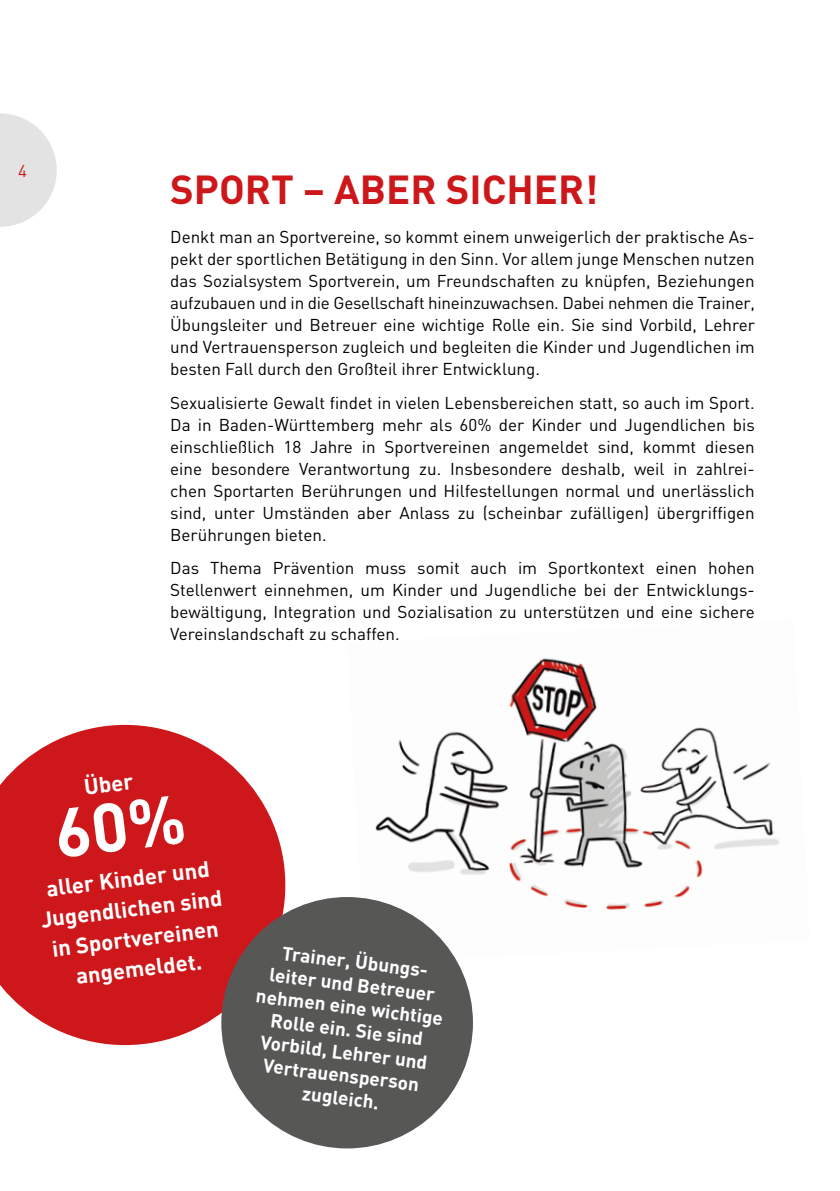
<style>
.page{position:relative;width:840px;height:1191px;background:#fff}
.page>*{position:absolute;margin:0;border:0;box-sizing:border-box;transform-origin:0 0}
.t1{font:700 40px "DIN";color:#cd171a}
.t2{font:700 22.2px/30.2px "DIN";color:#fff;text-align:center}
.t3{font:700 19px/22.8px "DIN";color:#fff;text-align:center}
.t4{font:17px/22px "DIN";color:#000;text-align:justify}
.t5{font:17px "DIN";color:#cd171a}
</style>
<div class="page">
<svg style="left:0;top:113px;width:57px;height:114px"></svg>
<img style="left:358px;top:658px;width:421px;height:305px">
<svg style="left:0;top:725px;width:285px;height:320px;background:#d4383b"></svg>
<div style="left:221px;top:897px;width:251px;height:251px;background:#575756;border-radius:50%"></div>
<div style="left:55px;top:794px;width:130px;height:64px;background:#cd171a"></div>
<p class="t5" style="left:18px;top:160px;width:10px">4</p>
<h1 class="t1" style="left:170px;top:163px;width:429px">SPORT – ABER SICHER!</h1>
<p class="t4" style="left:170px;top:226px;width:585px">Denkt man an Sportvereine, so kommt einem unweigerlich der praktische As&shy;pekt der sportlichen Betätigung in den Sinn. Vor allem junge Menschen nutzen das Sozialsystem Sportverein, um Freundschaften zu knüpfen, Beziehungen aufzubauen und in die Gesellschaft hineinzuwachsen. Dabei nehmen die Trainer, Übungsleiter und Betreuer eine wichtige Rolle ein. Sie sind Vorbild, Lehrer und Vertrauensperson zugleich und begleiten die Kinder und Jugendlichen im besten Fall durch den Großteil ihrer Entwicklung.</p>
<p class="t4" style="left:170px;top:391px;width:585px">Sexualisierte Gewalt findet in vielen Lebensbereichen statt, so auch im Sport.<br>Da in Baden-Württemberg mehr als 60% der Kinder und Jugendlichen bis einschließlich 18 Jahre in Sportvereinen angemeldet sind, kommt diesen eine besondere Verantwortung zu. Insbesondere deshalb, weil in zahlrei&shy;chen Sportarten Berührungen und Hilfestellungen normal und unerlässlich sind, unter Umständen aber Anlass zu (scheinbar zufälligen) übergriffigen Berührungen bieten.</p>
<p class="t4" style="left:170px;top:556px;width:585px">Das Thema Prävention muss somit auch im Sportkontext einen hohen Stellenwert einnehmen, um Kinder und Jugendliche bei der Entwicklungs&shy;bewältigung, Integration und Sozialisation zu unterstützen und eine sichere Vereinslandschaft zu schaffen.</p>
<h2 class="t2" style="left:82px;top:771px;width:51px;rotate:-7deg">Über</h2>
<h2 class="t2" style="left:35px;top:874px;width:184px;rotate:-7deg">aller Kinder und<br>Jugendlichen sind in Sportvereinen angemeldet.</h2>
<p class="t3" style="left:263px;top:938px;width:190px;rotate:7deg">Trainer, Übungs&shy;leiter und Betreuer nehmen eine wichtige<br>Rolle ein. Sie sind<br>Vorbild, Lehrer und<br>Vertrauensperson zugleich.</p>
</div>
